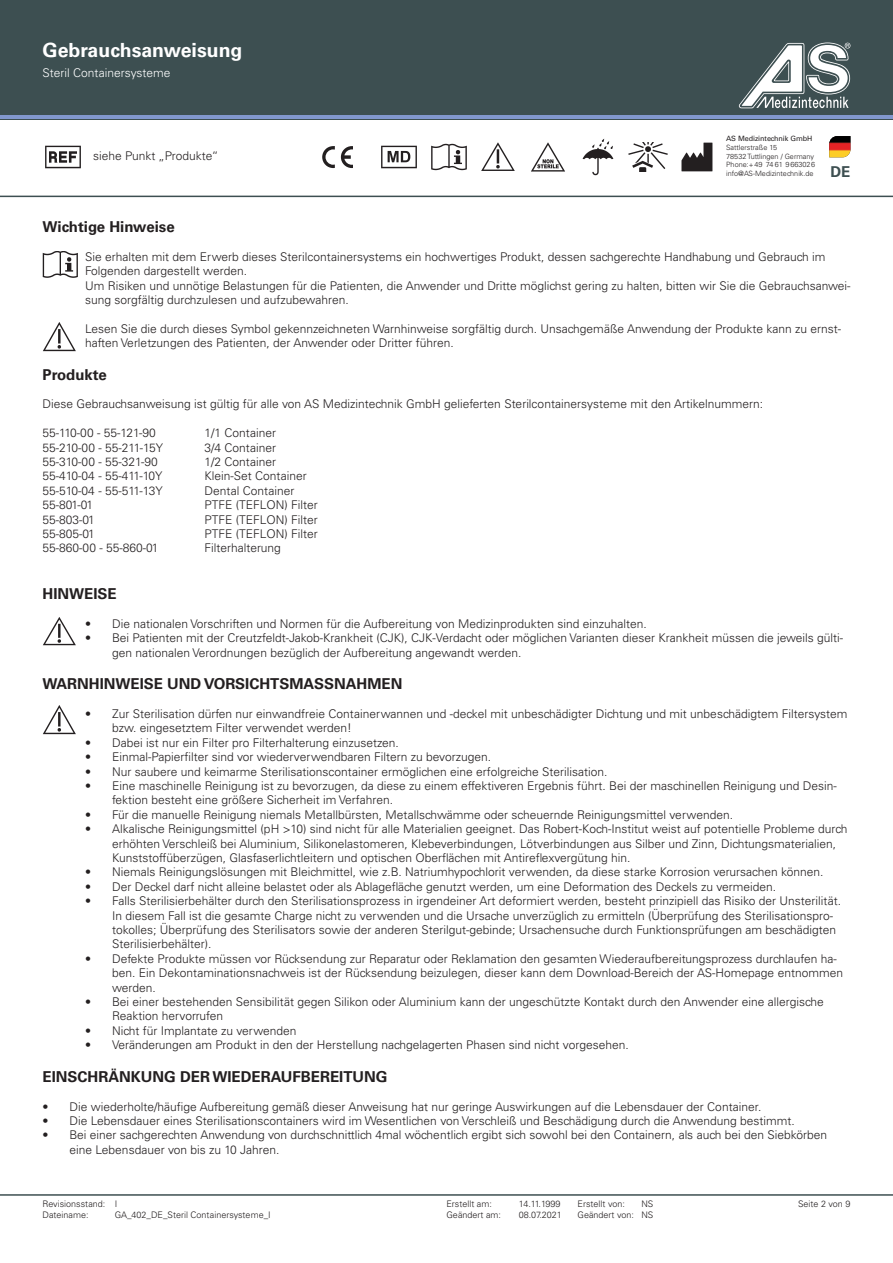
<style>
.page{position:relative;width:893px;height:1263px;background:#fff}
.page>*{position:absolute;margin:0;border:0;box-sizing:border-box;transform-origin:0 0}
.t1{font:700 19.5px "Univers LT Std";color:#fff}
.t2{font:700 15px "Univers LT Std";color:#231f20}
.t3{font:300 12px/14.4px "Univers LT Std";color:#231f20}
.t4{font:300 12px "Univers LT Std";color:#fff}
.t5{font:300 9px/10.8px "Univers LT Std";color:#231f20}
.t6{font:300 7.2px/8.7px "Univers LT Std";color:#231f20}
.t7{font:7.2px "Univers LT Std";letter-spacing:-.01em;color:#231f20}
.s1{font-weight:700;font-size:15px;color:#3d4f51}
</style>
<div class="page">
<div style="left:0;top:0;width:893px;height:119px;background:#3d4f51"></div>
<hr style="left:0;top:1194px;width:893px;height:2px;background:#3d4f51">
<hr style="left:0;top:196px;width:893px;height:1px;background:#3d4f51">
<hr style="left:0;top:116px;width:893px;height:3px;background:#8197cd">
<svg style="left:738px;top:43px;width:112px;height:66px"></svg>
<img style="left:531px;top:142px;width:34px;height:30px">
<img style="left:628px;top:142px;width:40px;height:30px">
<img style="left:582px;top:139px;width:32px;height:37px">
<img style="left:481px;top:142px;width:34px;height:29px">
<img style="left:381px;top:145px;width:36px;height:24px">
<svg style="left:384px;top:148px;width:30px;height:18px"></svg>
<svg style="left:388px;top:151px;width:22px;height:11px"></svg>
<svg style="left:341px;top:146px;width:12px;height:22px"></svg>
<svg style="left:322px;top:146px;width:13px;height:22px"></svg>
<img style="left:431px;top:143px;width:36px;height:28px">
<img style="left:681px;top:142px;width:32px;height:30px">
<div style="left:613px;top:135px;width:107px;height:6px;background:#fff"></div>
<div style="left:315px;top:135px;width:271px;height:6px;background:#fff"></div>
<div style="left:613px;top:173px;width:107px;height:6px;background:#fff"></div>
<div style="left:315px;top:173px;width:271px;height:6px;background:#fff"></div>
<img style="left:829px;top:136px;width:21px;height:21px">
<img style="left:45px;top:145px;width:36px;height:24px">
<img style="left:43px;top:322px;width:33px;height:30px">
<img style="left:43px;top:617px;width:33px;height:29px">
<img style="left:43px;top:705px;width:33px;height:30px">
<img style="left:43px;top:251px;width:35px;height:27px">
<h1 class="t1" style="left:43px;top:38px;width:201px">Gebrauchsanweisung</h1>
<p class="t4" style="left:43px;top:65px;width:130px">Steril Containersysteme</p>
<p class="t3" style="left:93px;top:149px;width:127px">siehe Punkt „Produkte“</p>
<p class="t7" style="left:726px;top:135px;width:88px">AS Medizintechnik GmbH</p>
<p class="t6" style="left:726px;top:143px;width:126px">Sattlerstraße 15<br>78532 Tuttlingen / Germany<br>Phone:+49 74 61 9663026 info@AS-Medizintechnik.de <span class="s1">DE</span></p>
<p class="t2" style="left:43px;top:218px;width:134px">Wichtige Hinweise</p>
<p class="t3" style="left:85px;top:249px;width:742px">Sie erhalten mit dem Erwerb dieses Sterilcontainersystems ein hochwertiges Produkt, dessen sachgerechte Handhabung und Gebrauch im<br>Folgenden dargestellt werden.</p>
<p class="t3" style="left:85px;top:278px;width:767px">Um Risiken und unnötige Belastungen für die Patienten, die Anwender und Dritte möglichst gering zu halten, bitten wir Sie die Gebrauchsanwei&shy;sung sorgfältig durchzulesen und aufzubewahren.</p>
<p class="t3" style="left:85px;top:321px;width:757px">Lesen Sie die durch dieses Symbol gekennzeichneten Warnhinweise sorgfältig durch. Unsachgemäße Anwendung der Produkte kann zu ernst&shy;haften Verletzungen des Patienten, der Anwender oder Dritter führen.</p>
<p class="t2" style="left:43px;top:365px;width:66px">Produkte</p>
<p class="t3" style="left:43px;top:397px;width:722px">Diese Gebrauchsanweisung ist gültig für alle von AS Medizintechnik GmbH gelieferten Sterilcontainersysteme mit den Artikelnummern:</p>
<p class="t3" style="left:43px;top:426px;width:115px">55-110-00 - 55-121-90</p>
<p class="t3" style="left:205px;top:426px;width:73px">1/1 Container</p>
<p class="t3" style="left:43px;top:440px;width:122px">55-210-00 - 55-211-15Y</p>
<p class="t3" style="left:205px;top:440px;width:73px">3/4 Container</p>
<p class="t3" style="left:43px;top:455px;width:117px">55-310-00 - 55-321-90</p>
<p class="t3" style="left:205px;top:455px;width:73px">1/2 Container</p>
<p class="t3" style="left:43px;top:469px;width:122px">55-410-04 - 55-411-10Y</p>
<p class="t3" style="left:205px;top:469px;width:104px">Klein-Set Container</p>
<p class="t3" style="left:43px;top:483px;width:122px">55-510-04 - 55-511-13Y</p>
<p class="t3" style="left:205px;top:483px;width:91px">Dental Container</p>
<p class="t3" style="left:43px;top:498px;width:52px">55-801-01</p>
<p class="t3" style="left:205px;top:498px;width:115px">PTFE (TEFLON) Filter</p>
<p class="t3" style="left:43px;top:512px;width:54px">55-803-01</p>
<p class="t3" style="left:205px;top:512px;width:115px">PTFE (TEFLON) Filter</p>
<p class="t3" style="left:43px;top:527px;width:54px">55-805-01</p>
<p class="t3" style="left:205px;top:527px;width:115px">PTFE (TEFLON) Filter</p>
<p class="t3" style="left:43px;top:541px;width:118px">55-860-00 - 55-860-01</p>
<p class="t3" style="left:205px;top:541px;width:78px">Filterhalterung</p>
<p class="t2" style="left:43px;top:585px;width:76px">HINWEISE</p>
<p class="t3" style="left:85px;top:617px;width:563px">• Die nationalen Vorschriften und Normen für die Aufbereitung von Medizinprodukten sind einzuhalten.</p>
<p class="t3" style="left:112px;top:631px;width:733px;text-indent:-27px">• Bei Patienten mit der Creutzfeldt-Jakob-Krankheit (CJK), CJK-Verdacht oder möglichen Varianten dieser Krankheit müssen die jeweils gülti&shy;gen nationalen Verordnungen bezüglich der Aufbereitung angewandt werden.</p>
<p class="t2" style="left:43px;top:675px;width:361px">WARNHINWEISE UND VORSICHTSMASSNAHMEN</p>
<p class="t3" style="left:112px;top:707px;width:737px;text-indent:-27px">• Zur Sterilisation dürfen nur einwandfreie Containerwannen und -deckel mit unbeschädigter Dichtung und mit unbeschädigtem Filtersystem bzw. eingesetztem Filter verwendet werden!</p>
<p class="t3" style="left:85px;top:735px;width:315px">• Dabei ist nur ein Filter pro Filterhalterung einzusetzen.</p>
<p class="t3" style="left:85px;top:750px;width:408px">• Einmal-Papierfilter sind vor wiederverwendbaren Filtern zu bevorzugen.</p>
<p class="t3" style="left:85px;top:764px;width:524px">• Nur saubere und keimarme Sterilisationscontainer ermöglichen eine erfolgreiche Sterilisation.</p>
<p class="t3" style="left:112px;top:779px;width:726px;text-indent:-27px">• Eine maschinelle Reinigung ist zu bevorzugen, da diese zu einem effektiveren Ergebnis führt. Bei der maschinellen Reinigung und Desin&shy;fektion besteht eine größere Sicherheit im Verfahren.</p>
<p class="t3" style="left:85px;top:807px;width:650px">• Für die manuelle Reinigung niemals Metallbürsten, Metallschwämme oder scheuernde Reinigungsmittel verwenden.</p>
<p class="t3" style="left:112px;top:822px;width:737px;text-indent:-27px">• Alkalische Reinigungsmittel (pH &gt;10) sind nicht für alle Materialien geeignet. Das Robert-Koch-Institut weist auf potentielle Probleme durch erhöhten Verschleiß bei Aluminium, Silikonelastomeren, Klebeverbindungen, Lötverbindungen aus Silber und Zinn, Dichtungsmaterialien,<br>Kunststoffüberzügen, Glasfaserlichtleitern und optischen Oberflächen mit Antireflexvergütung hin.</p>
<p class="t3" style="left:85px;top:865px;width:740px">• Niemals Reinigungslösungen mit Bleichmittel, wie z.B. Natriumhypochlorit verwenden, da diese starke Korrosion verursachen können.</p>
<p class="t3" style="left:85px;top:879px;width:693px">• Der Deckel darf nicht alleine belastet oder als Ablagefläche genutzt werden, um eine Deformation des Deckels zu vermeiden.</p>
<p class="t3" style="left:112px;top:894px;width:730px;text-indent:-27px">• Falls Sterilisierbehälter durch den Sterilisationsprozess in irgendeiner Art deformiert werden, besteht prinzipiell das Risiko der Unsterilität.<br>In diesem Fall ist die gesamte Charge nicht zu verwenden und die Ursache unverzüglich zu ermitteln (Überprüfung des Sterilisationspro&shy;tokolles; Überprüfung des Sterilisators sowie der anderen Sterilgut-gebinde; Ursachensuche durch Funktionsprüfungen am beschädigten Sterilisierbehälter).</p>
<p class="t3" style="left:112px;top:951px;width:732px;text-indent:-27px">• Defekte Produkte müssen vor Rücksendung zur Reparatur oder Reklamation den gesamten Wiederaufbereitungsprozess durchlaufen ha&shy;ben. Ein Dekontaminationsnachweis ist der Rücksendung beizulegen, dieser kann dem Download-Bereich der AS-Homepage entnommen werden.</p>
<p class="t3" style="left:112px;top:995px;width:713px;text-indent:-27px">• Bei einer bestehenden Sensibilität gegen Silikon oder Aluminium kann der ungeschützte Kontakt durch den Anwender eine allergische<br>Reaktion hervorrufen</p>
<p class="t3" style="left:85px;top:1023px;width:213px">• Nicht für Implantate zu verwenden</p>
<p class="t3" style="left:85px;top:1038px;width:545px">• Veränderungen am Produkt in den der Herstellung nachgelagerten Phasen sind nicht vorgesehen.</p>
<p class="t2" style="left:43px;top:1067px;width:347px">EINSCHRÄNKUNG DER WIEDERAUFBEREITUNG</p>
<p class="t3" style="left:43px;top:1099px;width:720px">• Die wiederholte/häufige Aufbereitung gemäß dieser Anweisung hat nur geringe Auswirkungen auf die Lebensdauer der Container.</p>
<p class="t3" style="left:43px;top:1113px;width:754px">• Die Lebensdauer eines Sterilisationscontainers wird im Wesentlichen von Verschleiß und Beschädigung durch die Anwendung bestimmt.</p>
<p class="t3" style="left:70px;top:1128px;width:759px;text-indent:-27px">• Bei einer sachgerechten Anwendung von durchschnittlich 4mal wöchentlich ergibt sich sowohl bei den Containern, als auch bei den Siebkörben eine Lebensdauer von bis zu 10 Jahren.</p>
<p class="t5" style="left:43px;top:1198px;width:76px">Revisionsstand: I<br>Dateiname:</p>
<p class="t5" style="left:115px;top:1209px;width:157px">GA_402_DE_Steril Containersysteme_I</p>
<p class="t5" style="left:446px;top:1198px;width:47px">Erstellt am:</p>
<p class="t5" style="left:519px;top:1198px;width:43px">14.11.1999</p>
<p class="t5" style="left:446px;top:1209px;width:56px">Geändert am:</p>
<p class="t5" style="left:519px;top:1209px;width:45px">08.07.2021</p>
<p class="t5" style="left:578px;top:1198px;width:77px;text-align:right">NS<br>Geändert von: NS</p>
<p class="t5" style="left:798px;top:1198px;width:54px">Seite 2 von 9</p>
<p class="t5" style="left:578px;top:1198px;width:49px">Erstellt von:</p>
</div>
